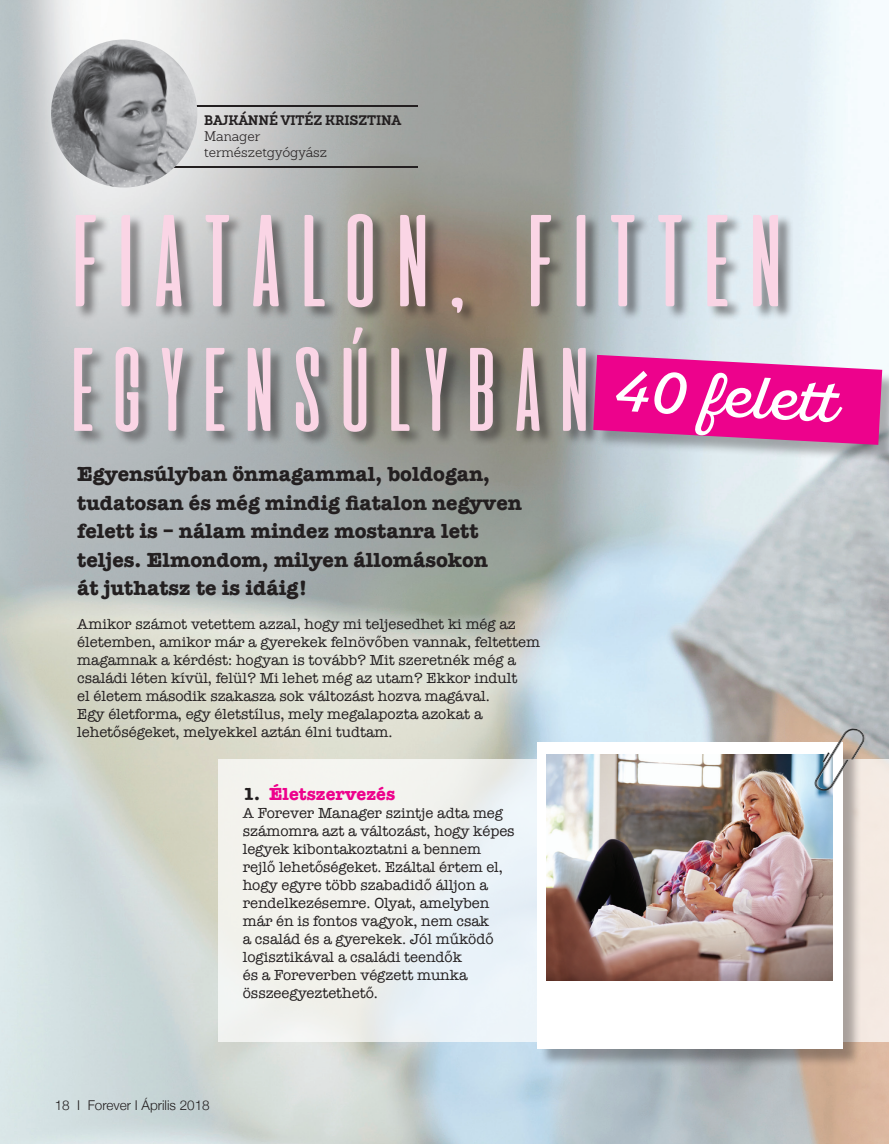
<style>
.page{position:relative;width:889px;height:1144px;background:#fff}
.page>*{position:absolute;margin:0;border:0;box-sizing:border-box;transform-origin:0 0}
.t1{font:130.5px "aliensandcows";letter-spacing:-.04em;color:#fad5e5}
.t2{font:118.5px "aliensandcows";letter-spacing:-.04em;color:#fad5e5}
.t3{font:58.05px "Sant Elia Script Alt";color:#fff}
.t4{font:700 21px/28.5px "American Typewriter";color:#231f20}
.t5{font:700 18px "American Typewriter";color:#ed028c}
.t6{font:15px/18px "American Typewriter";color:#231f20}
.t7{font:300 13.5px/16.2px "Sanchez Slab";color:#231f20}
.t8{font:300 13.5px "Helvetica Neue";color:#231f20}
.s1{font-weight:700}
.s2{color:#231f20}
</style>
<div class="page">
<img style="left:0;top:0;width:889px;height:1144px">
<div style="left:218px;top:759px;width:671px;height:282px;background:#f2f2ee"></div>
<hr style="left:172px;top:167px;width:245px;height:1px;background:#231f20">
<hr style="left:172px;top:105px;width:245px;height:1px;background:#231f20">
<div style="left:73px;top:213px;width:721px;height:235px;background:#231f20;opacity:.55"></div>
<div style="left:596px;top:358px;width:293px;height:105px;background:#231f20;opacity:.35"></div>
<svg style="left:593px;top:355px;width:289px;height:90px;background:#e52497"></svg>
<div style="left:539px;top:744px;width:322px;height:323px;background:#231f20;opacity:.35"></div>
<div style="left:537px;top:742px;width:305px;height:307px;background:#fff"></div>
<img style="left:547px;top:755px;width:285px;height:225px">
<svg style="left:813px;top:728px;width:53px;height:63px"></svg>
<img style="left:51px;top:40px;width:146px;height:148px">
<p class="t7" style="left:204px;top:112px;width:199px"><span class="s1">BAJKÁNNÉ VITÉZ KRISZTINA<br></span>Manager<br>természetgyógyász</p>
<p class="t1" style="left:59px;top:192px;width:737px">FIATALON, FITTEN</p>
<p class="t2" style="left:59px;top:327px;width:543px">EGYENSÚLYBAN</p>
<p class="t3" style="left:618px;top:357px;width:214px;rotate:3deg">40 felett</p>
<p class="t4" style="left:77px;top:459px;width:446px">Egyensúlyban önmagammal, boldogan, tudatosan és még mindig fiatalon negyven felett is – nálam mindez mostanra lett teljes. Elmondom, milyen állomásokon<br>át juthatsz te is idáig!</p>
<p class="t6" style="left:77px;top:614px;width:464px">Amikor számot vetettem azzal, hogy mi teljesedhet ki még az életemben, amikor már a gyerekek felnövőben vannak, feltettem magamnak a kérdést: hogyan is tovább? Mit szeretnék még a családi léten kívül, felül? Mi lehet még az utam? Ekkor indult<br>el életem második szakasza sok változást hozva magával.<br>Egy életforma, egy életstílus, mely megalapozta azokat a lehetőségeket, melyekkel aztán élni tudtam.</p>
<p class="t5" style="left:243px;top:779px;width:154px"><span class="s2">1.</span> Életszervezés</p>
<p class="t6" style="left:243px;top:804px;width:273px">A Forever Manager szintje adta meg számomra azt a változást, hogy képes legyek kibontakoztatni a bennem rejlő lehetőségeket. Ezáltal értem el, hogy egyre több szabadidő álljon a rendelkezésemre. Olyat, amelyben már én is fontos vagyok, nem csak<br>a család és a gyerekek. Jól működő logisztikával a családi teendők<br>és a Foreverben végzett munka összeegyeztethető.</p>
<p class="t8" style="left:55px;top:1094px;width:157px">18 I Forever I Április 2018</p>
</div>
